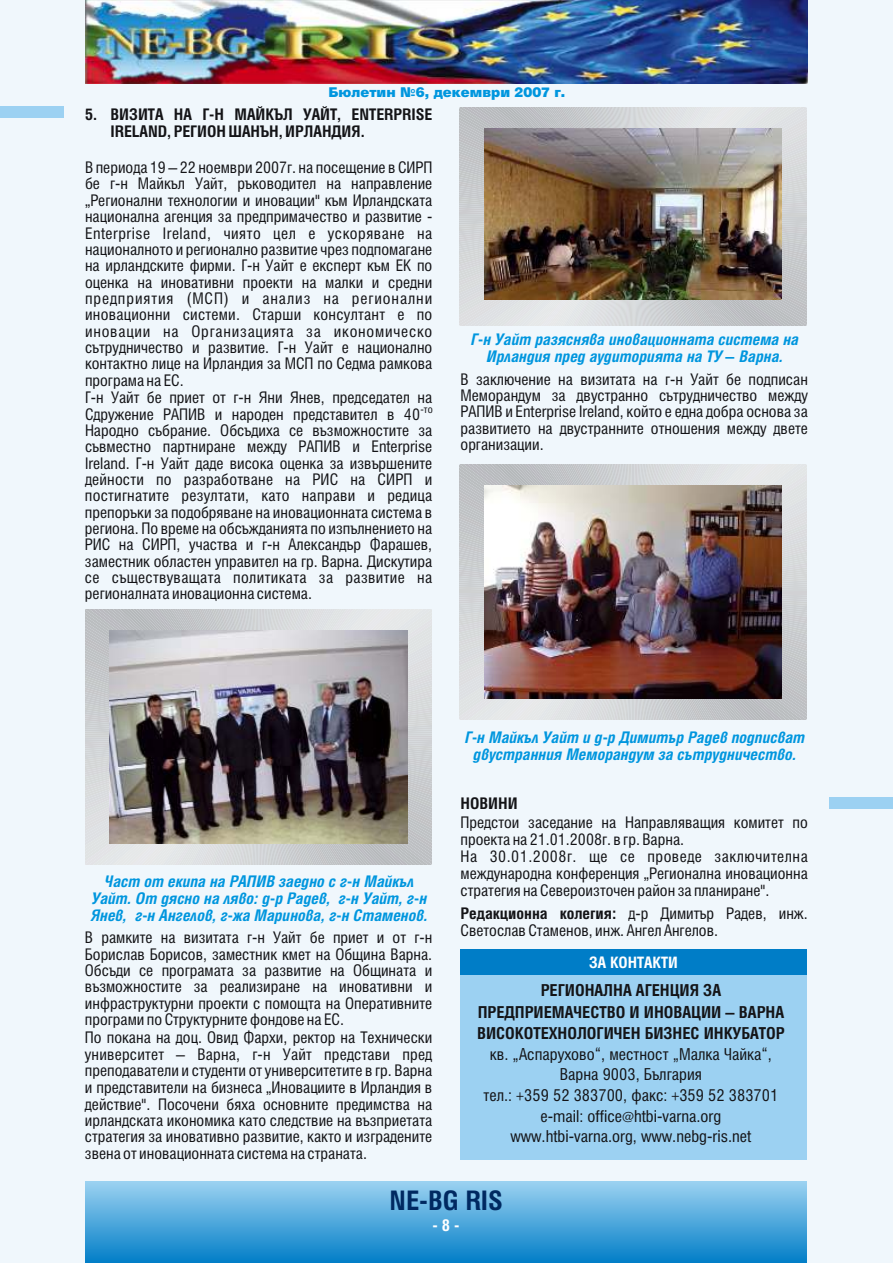
<style>
.page{position:relative;width:893px;height:1263px;background:#f0f7fc}
.page>*{position:absolute;margin:0;border:0;box-sizing:border-box;transform-origin:0 0}
.t1{font:700 27px "Hebar Cond";color:#002961}
.t2{font:16.5px/20.7px "Hebar Cond Normal";color:#141417;text-align:center}
.t3{font:700 16.5px/21.5px "Hebar Cond";color:#141417;text-align:center}
.t4{font:700 16.5px "Hebar Cond";color:#fff}
.t5{font:16.05px/16.4px "Hebar Cond Normal";color:#141417}
.t6{font:italic 700 16.05px/16.8px "Hebar Cond";color:#0096de;text-align:center}
.t7{font:700 16.05px/16.8px "Hebar Cond";color:#141417}
.t8{font:700 15.75px "Hebar Cond";color:#fff}
.t9{font:13.5px "Hebar Black Normal";color:#0096de}
.t10{font:10.5px "Hebar Cond Normal";color:#141417}
.s1{font-family:"Arial"}
.s2{font-family:"Hebar Cond";font-weight:700}
</style>
<div class="page">
<div style="left:85px;top:1182px;width:721px;height:81px;background:linear-gradient(to bottom,#9bd1f0,#027ec7)"></div>
<img style="left:85px;top:0;width:723px;height:83px">
<div style="left:830px;top:797px;width:63px;height:12px;background:#9cd1f2"></div>
<svg style="left:85px;top:609px;width:347px;height:255px;background:#d0d2d4"></svg>
<svg style="left:460px;top:107px;width:346px;height:219px;background:#cfd1d3"></svg>
<svg style="left:460px;top:464px;width:346px;height:256px;background:#cfd1d3"></svg>
<div style="left:0;top:106px;width:63px;height:12px;background:#9cd1f2"></div>
<img style="left:484px;top:486px;width:298px;height:212px">
<img style="left:109px;top:630px;width:298px;height:213px">
<img style="left:484px;top:129px;width:298px;height:170px">
<div style="left:460px;top:949px;width:346px;height:211px;background:#9cd1f2"></div>
<div style="left:460px;top:949px;width:346px;height:26px;background:#007dc7"></div>
<p class="t9" style="left:328px;top:87px;width:238px">Бюлетин №6, декември 2007 г.</p>
<p class="t7" style="left:111px;top:108px;width:323px;text-indent:-26px">5. ВИЗИТА НА Г-Н МАЙКЪЛ УАЙТ, ENTERPRISE<br>IRELAND, РЕГИОН ШАНЪН, ИРЛАНДИЯ.</p>
<p class="t5" style="left:85px;top:160px;width:349px;text-align:justify">В периода 19 <span class="s1">–</span> 22 ноември 2007г. на посещение в СИРП бе г-н Майкъл Уайт, ръководител на направление <span class="s1">„</span>Регионални технологии и иновации" към Ирландската национална агенция за предпримачество и развитие - Enterprise Ireland, чиято цел е ускоряване на националното и регионално развитие чрез подпомагане на ирландските фирми. Г-н Уайт е експерт към ЕК по оценка на иновативни проекти на малки и средни предприятия (МСП) и анализ на регионални иновационни системи. Старши консултант е по иновации на Организацията за икономическо сътрудничество и развитие. Г-н Уайт е национално контактно лице на Ирландия за МСП по Седма рамкова програма на ЕС.</p>
<p class="t6" style="left:470px;top:332px;width:329px;line-height:17.2px">Г-н Уайт разяснява иновационната система на<br>Ирландия пред аудиторията на ТУ <span class="s1">–</span> Варна.</p>
<p class="t5" style="left:461px;top:372px;width:349px">В заключение на визитата на г-н Уайт бе подписан</p>
<p class="t5" style="left:85px;top:391px;width:349px">Г-н Уайт бе приет от г-н Яни Янев, председател на</p>
<p class="t5" style="left:461px;top:389px;width:349px">Меморандум за двустранно сътрудничество между</p>
<p class="t10" style="left:420px;top:405px;width:14px">-то</p>
<p class="t5" style="left:85px;top:407px;width:336px">Сдружение РАПИВ и народен представител в 40</p>
<p class="t5" style="left:461px;top:405px;width:349px">РАПИВ и Enterprise Ireland, който е една добра основа за</p>
<p class="t5" style="left:85px;top:424px;width:349px">Народно събрание. Обсъдиха се възможностите за</p>
<p class="t5" style="left:461px;top:421px;width:349px">развитието на двустранните отношения между двете</p>
<p class="t5" style="left:85px;top:440px;width:349px">съвместно партниране между РАПИВ и Enterprise</p>
<p class="t5" style="left:461px;top:438px;width:85px">организации.</p>
<p class="t5" style="left:85px;top:456px;width:349px;text-align:justify">Ireland. Г-н Уайт даде висока оценка за извършените дейности по разработване на РИС на СИРП и постигнатите резултати, като направи и редица препоръки за подобряване на иновационната система в региона. По време на обсъжданията по изпълнението на РИС на СИРП, участва и г-н Александър Фарашев, заместник областен управител на гр. Варна. Дискутира се съществуващата политиката за развитие на регионалната иновационна система.</p>
<p class="t6" style="left:90px;top:874px;width:339px">Част от екипа на РАПИВ заедно с г-н Майкъл<br>Уайт. От дясно на ляво: д-р Радев, г-н Уайт, г-н<br>Янев, г-н Ангелов, г-жа Маринова, г-н Стаменов.</p>
<p class="t5" style="left:85px;top:931px;width:349px">В рамките на визитата г-н Уайт бе приет и от г-н Борислав Борисов, заместник кмет на Община Варна.<br>Обсъди се програмата за развитие на Общината и възможностите за реализиране на иновативни и инфраструктурни проекти с помощта на Оперативните програми по Структурните фондове на ЕС.<br>По покана на доц. Овид Фархи, ректор на Технически университет <span class="s1">–</span> Варна, г-н Уайт представи пред преподаватели и студенти от университетите в гр. Варна и представители на бизнеса <span class="s1">„</span>Иновациите в Ирландия в действие". Посочени бяха основните предимства на ирландската икономика като следствие на възприетата стратегия за иновативно развитие, както и изградените звена от иновационната система на страната.</p>
<p class="t6" style="left:464px;top:731px;width:342px">Г-н Майкъл Уайт и д-р Димитър Радев подписват двустранния Меморандум за сътрудничество.</p>
<p class="t7" style="left:461px;top:796px;width:59px">НОВИНИ</p>
<p class="t5" style="left:460px;top:816px;width:349px;line-height:16.8px">Предстои заседание на Направляващия комитет по проекта на 21.01.2008г. в гр. Варна.<br>На 30.01.2008г. ще се проведе заключителна международна конференция <span class="s1">„</span>Регионална иновационна стратегия на Североизточен район за планиране".</p>
<p class="t5" style="left:460px;top:907px;width:349px"><span class="s2">Редакционна колегия:</span> д-р Димитър Радев, инж.<br>Светослав Стаменов, инж. Ангел Ангелов.</p>
<p class="t8" style="left:589px;top:956px;width:90px">ЗА КОНТАКТИ</p>
<p class="t3" style="left:477px;top:981px;width:309px">РЕГИОНАЛНА АГЕНЦИЯ ЗА<br>ПРЕДПРИЕМАЧЕСТВО И ИНОВАЦИИ <span class="s1">–</span> ВАРНА<br>ВИСОКОТЕХНОЛОГИЧЕН БИЗНЕС ИНКУБАТОР</p>
<p class="t2" style="left:483px;top:1045px;width:296px">кв. “Аспарухово”, местност “Малка Чайка”, Варна 9003, България<br>тел.: +359 52 383700, факс: +359 52 383701 е-mail: office@htbi-varna.org www.htbi-varna.org, www.nebg-ris.net</p>
<h1 class="t1" style="left:390px;top:1189px;width:115px">NE-BG RIS</h1>
<p class="t4" style="left:432px;top:1219px;width:29px">- 8 -</p>
</div>
